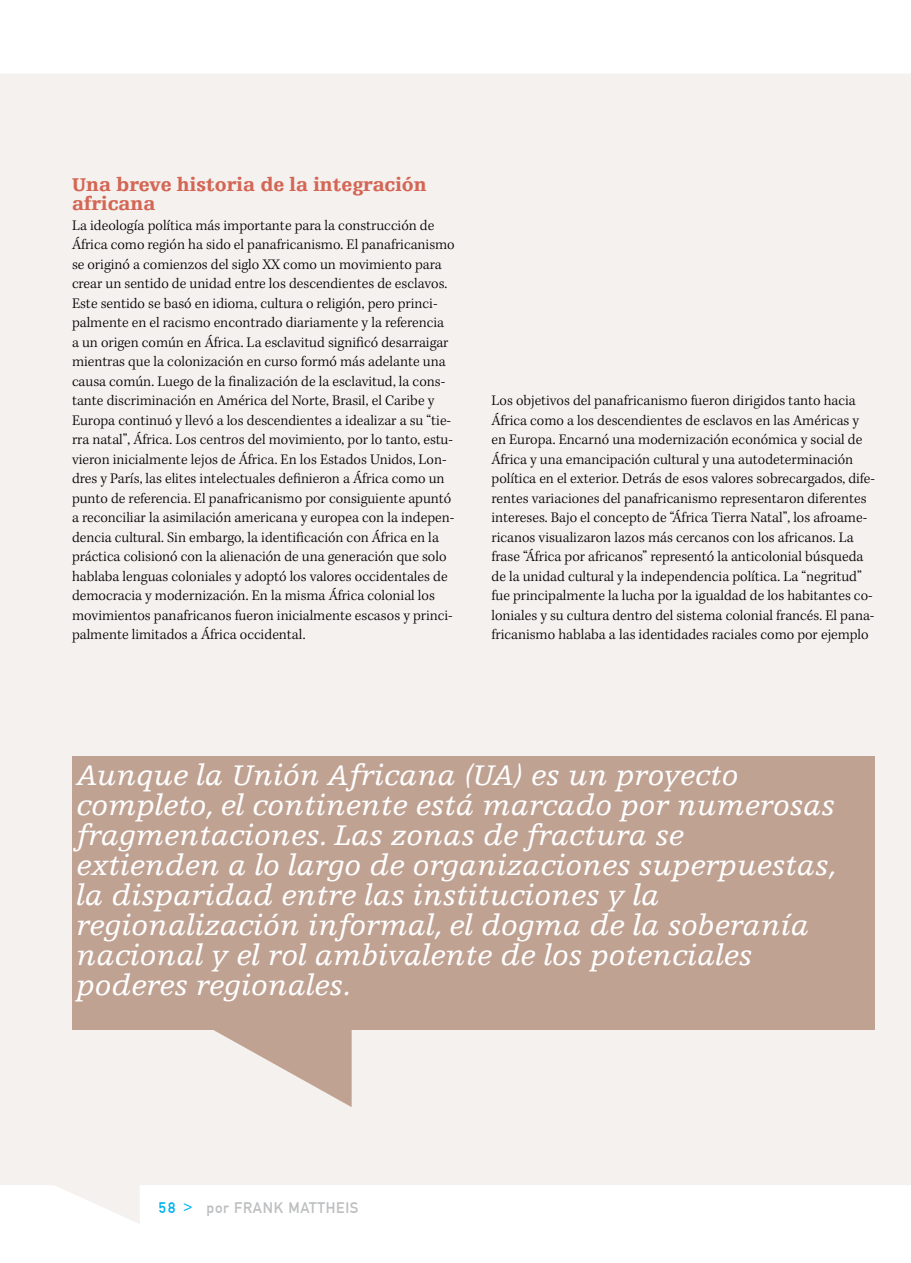
<style>
.page{position:relative;width:911px;height:1263px;background:#fff}
.page>*{position:absolute;margin:0;border:0;box-sizing:border-box;transform-origin:0 0}
.t1{font:italic 30px/30px "Egyptienne F";color:#fff}
.t2{font:900 19.5px/19.5px "Egyptienne F";color:#d36655}
.t3{font:300 15px/19.5px "Kepler Std";color:#000}
.t4{font:15px "DIN1451 Mittelschrift";letter-spacing:.05em;color:#bcbec0}
.s1{color:#00b3f0}
</style>
<div class="page">
<div style="left:0;top:73px;width:911px;height:1151px;background:#f5f1ee"></div>
<div style="left:72px;top:756px;width:803px;height:273px;background:#c0a293"></div>
<svg style="left:212px;top:1029px;width:140px;height:78px;background:#dac9c0"></svg>
<h2 class="t2" style="left:72px;top:175px;width:356px">Una breve historia de la integración africana</h2>
<p class="t3" style="left:72px;top:216px;width:384px">La ideología política más importante para la construcción de África como región ha sido el panafricanismo. El panafricanismo se originó a comienzos del siglo XX como un movimiento para crear un sentido de unidad entre los descendientes de esclavos.<br>Este sentido se basó en idioma, cultura o religión, pero princi&shy;palmente en el racismo encontrado diariamente y la referencia a un origen común en África. La esclavitud significó desarraigar mientras que la colonización en curso formó más adelante una causa común. Luego de la finalización de la esclavitud, la cons&shy;tante discriminación en América del Norte, Brasil, el Caribe y Europa continuó y llevó a los descendientes a idealizar a su “tie&shy;rra natal”, África. Los centros del movimiento, por lo tanto, estu&shy;vieron inicialmente lejos de África. En los Estados Unidos, Lon&shy;dres y París, las elites intelectuales definieron a África como un punto de referencia. El panafricanismo por consiguiente apuntó a reconciliar la asimilación americana y europea con la indepen&shy;dencia cultural. Sin embargo, la identificación con África en la práctica colisionó con la alienación de una generación que solo hablaba lenguas coloniales y adoptó los valores occidentales de democracia y modernización. En la misma África colonial los movimientos panafricanos fueron inicialmente escasos y princi&shy;palmente limitados a África occidental.</p>
<p class="t3" style="left:491px;top:391px;width:385px">Los objetivos del panafricanismo fueron dirigidos tanto hacia África como a los descendientes de esclavos en las Américas y en Europa. Encarnó una modernización económica y social de África y una emancipación cultural y una autodeterminación política en el exterior. Detrás de esos valores sobrecargados, dife&shy;rentes variaciones del panafricanismo representaron diferentes intereses. Bajo el concepto de “África Tierra Natal”, los afroame&shy;ricanos visualizaron lazos más cercanos con los africanos. La frase “África por africanos” representó la anticolonial búsqueda de la unidad cultural y la independencia política. La “negritud” fue principalmente la lucha por la igualdad de los habitantes co&shy;loniales y su cultura dentro del sistema colonial francés. El pana&shy;fricanismo hablaba a las identidades raciales como por ejemplo</p>
<p class="t1" style="left:76px;top:760px;width:762px">Aunque la Unión Africana (UA) es un proyecto completo, el continente está marcado por numerosas fragmentaciones. Las zonas de fractura se<br>extienden a lo largo de organizaciones superpuestas, la disparidad entre las instituciones y la regionalización informal, el dogma de la soberanía nacional y el rol ambivalente de los potenciales poderes regionales.</p>
<p class="t4" style="left:159px;top:1199px;width:201px"><span class="s1">58 &gt;</span> POR FRANK MATTHEIS</p>
</div>
